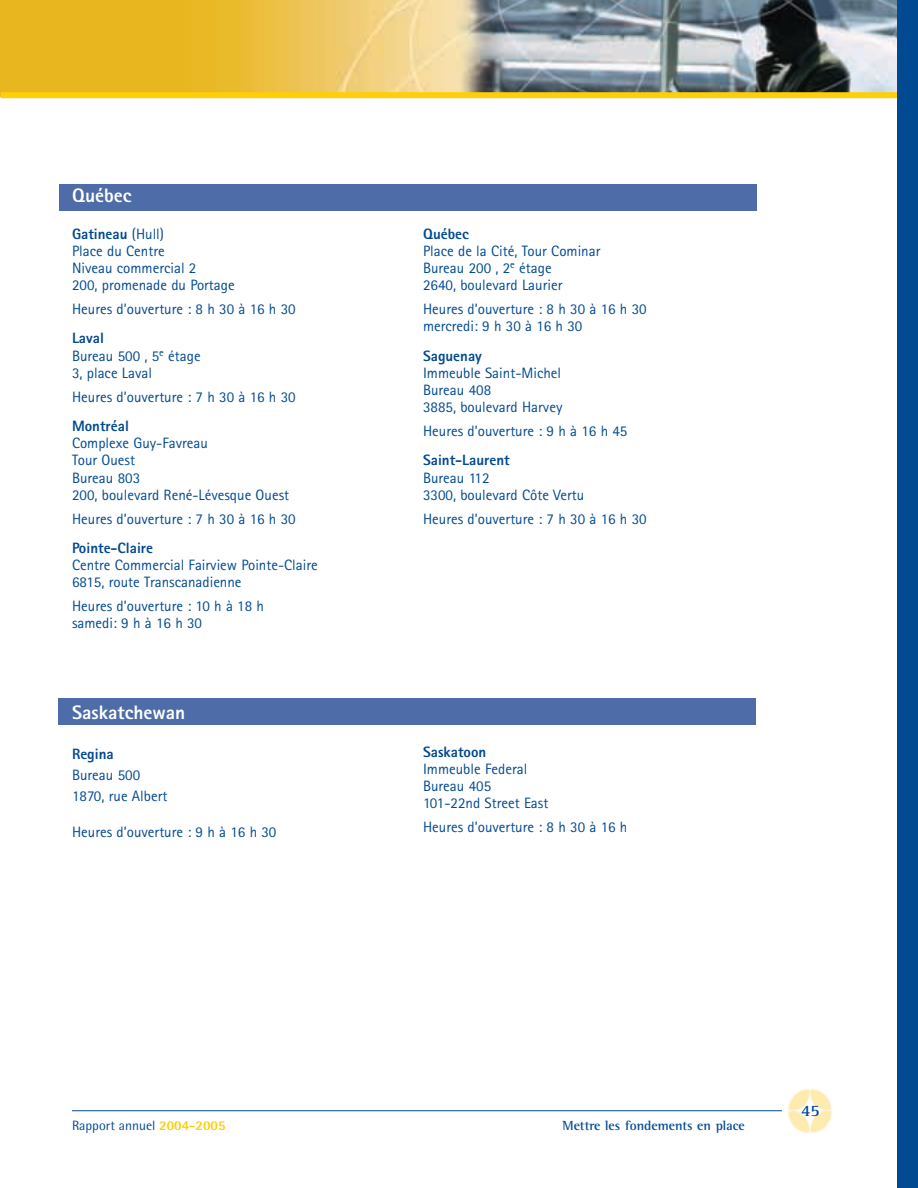
<style>
.page{position:relative;width:918px;height:1188px;background:#fff}
.page>*{position:absolute;margin:0;border:0;box-sizing:border-box;transform-origin:0 0}
.t1{font:800 19.5px "Rotis Sans Serif";color:#fff}
.t2{font:700 16.5px "Rotis Serif";color:#014990}
.t3{font:15px/17.2px "Rotis Sans Serif";color:#014990}
.t4{font:800 15px "Rotis Sans Serif";color:#014990}
.t5{font:700 13.5px "Rotis Semi Serif";color:#014990}
.t6{font:13.5px "Rotis Semi Sans";color:#014990}
.s1{font-weight:800}
.s2{font-weight:800;color:#fece08}
</style>
<div class="page">
<hr style="left:72px;top:1110px;width:761px;height:1px;background:#014990">
<img style="left:783px;top:1088px;width:50px;height:46px">
<img style="left:1px;top:0;width:897px;height:92px">
<div style="left:1px;top:92px;width:900px;height:6px;background:#fece08"></div>
<div style="left:898px;top:0;width:20px;height:1188px;background:#014990"></div>
<div style="left:59px;top:698px;width:697px;height:27px;background:#4d6ca8"></div>
<div style="left:59px;top:184px;width:697px;height:26px;background:#4d6ca8"></div>
<h1 class="t1" style="left:72px;top:189px;width:61px">Québec</h1>
<p class="t3" style="left:72px;top:226px;width:164px"><span class="s1">Gatineau</span> (Hull)<br>Place du Centre<br>Niveau commercial 2<br>200, promenade du Portage</p>
<p class="t3" style="left:72px;top:302px;width:225px">Heures d’ouverture : 8 h 30 à 16 h 30</p>
<p class="t3" style="left:72px;top:331px;width:130px"><span class="s1">Laval<br></span>Bureau 500 , 5<sup>e</sup> étage<br>3, place Laval</p>
<p class="t3" style="left:72px;top:389px;width:225px">Heures d’ouverture : 7 h 30 à 16 h 30</p>
<p class="t4" style="left:72px;top:420px;width:58px">Montréal</p>
<p class="t3" style="left:72px;top:436px;width:219px">Complexe Guy-Favreau<br>Tour Ouest<br>Bureau 803<br>200, boulevard René-Lévesque Ouest</p>
<p class="t3" style="left:72px;top:511px;width:225px">Heures d’ouverture : 7 h 30 à 16 h 30</p>
<p class="t4" style="left:72px;top:542px;width:83px">Pointe-Claire</p>
<p class="t3" style="left:72px;top:558px;width:247px">Centre Commercial Fairview Pointe-Claire<br>6815, route Transcanadienne</p>
<p class="t3" style="left:72px;top:599px;width:194px">Heures d’ouverture : 10 h à 18 h samedi: 9 h à 16 h 30</p>
<h1 class="t1" style="left:72px;top:706px;width:115px">Saskatchewan</h1>
<p class="t4" style="left:72px;top:749px;width:43px">Regina</p>
<p class="t3" style="left:72px;top:766px;width:97px;line-height:21px">Bureau 500<br>1870, rue Albert</p>
<p class="t3" style="left:72px;top:825px;width:206px">Heures d’ouverture : 9 h à 16 h 30</p>
<p class="t4" style="left:423px;top:228px;width:47px">Québec</p>
<p class="t3" style="left:423px;top:244px;width:179px">Place de la Cité, Tour Cominar<br>Bureau 200 , 2<sup>e</sup> étage<br>2640, boulevard Laurier</p>
<p class="t3" style="left:423px;top:302px;width:225px">Heures d’ouverture : 8 h 30 à 16 h 30 mercredi: 9 h 30 à 16 h 30</p>
<p class="t4" style="left:423px;top:350px;width:60px">Saguenay</p>
<p class="t3" style="left:423px;top:366px;width:141px">Immeuble Saint-Michel<br>Bureau 408<br>3885, boulevard Harvey</p>
<p class="t3" style="left:423px;top:424px;width:206px">Heures d’ouverture : 9 h à 16 h 45</p>
<p class="t4" style="left:423px;top:455px;width:88px">Saint-Laurent</p>
<p class="t3" style="left:423px;top:470px;width:163px">Bureau 112<br>3300, boulevard Côte Vertu</p>
<p class="t3" style="left:423px;top:511px;width:225px">Heures d’ouverture : 7 h 30 à 16 h 30</p>
<p class="t4" style="left:423px;top:746px;width:65px">Saskatoon</p>
<p class="t3" style="left:423px;top:762px;width:127px">Immeuble Federal<br>Bureau 405<br>101-22nd Street East</p>
<p class="t3" style="left:423px;top:820px;width:206px">Heures d’ouverture : 8 h 30 à 16 h</p>
<p class="t6" style="left:72px;top:1121px;width:155px">Rapport annuel <span class="s2">2004-2005</span></p>
<p class="t5" style="left:562px;top:1121px;width:184px">Mettre les fondements en place</p>
<p class="t2" style="left:801px;top:1105px;width:20px">45</p>
</div>
